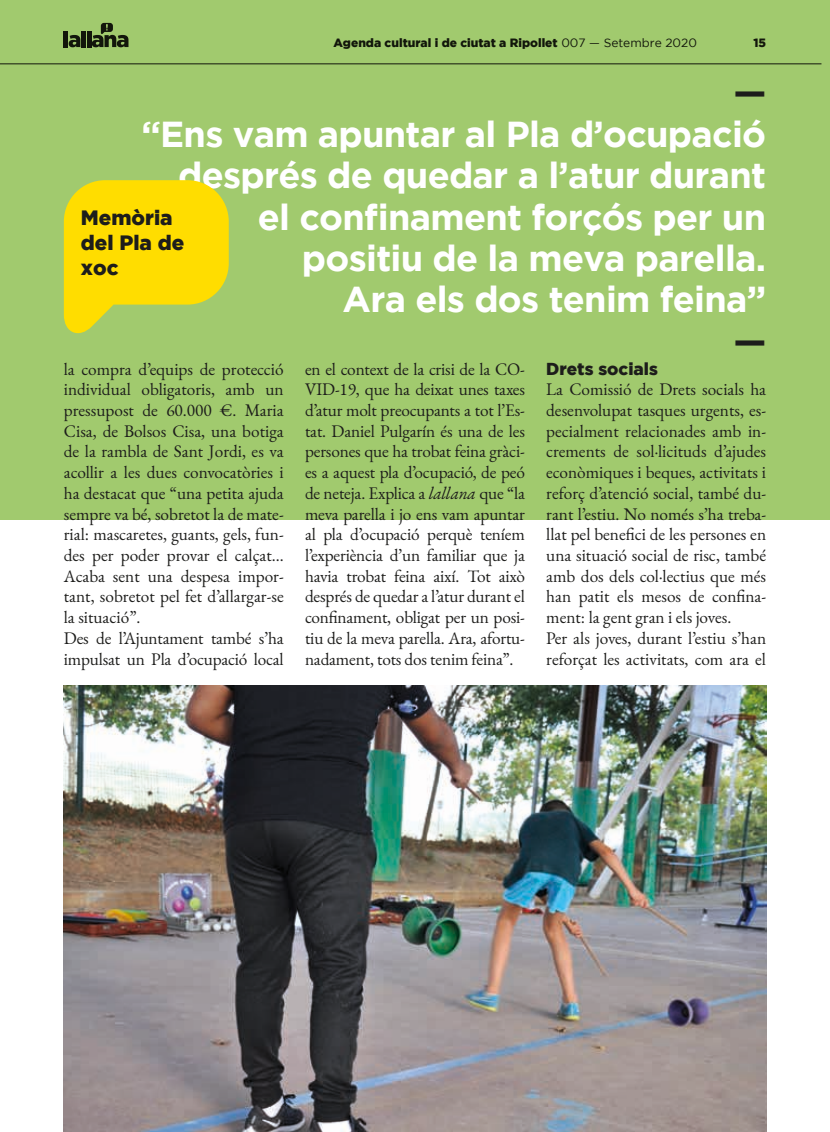
<style>
.page{position:relative;width:830px;height:1132px;background:#fff}
.page>*{position:absolute;margin:0;border:0;box-sizing:border-box;transform-origin:0 0}
.t1{font:700 36px/41.4px "Gotham";letter-spacing:-.02em;color:#fff;text-align:right}
.t2{font:700 36px "Gotham";color:#1d1d1b}
.t3{font:900 20.7px/24.9px "Gotham";color:#1d1d1b}
.t4{font:17.25px/20.7px "EB Garamond";color:#1d1d1b}
.t5{font:900 17.25px "Gotham";color:#1d1d1b}
.t6{font:900 12px "Gotham";color:#1d1d1b}
.s1{font-weight:400}
.s2{font-style:italic}
</style>
<div class="page">
<div style="left:0;top:0;width:829px;height:519px;background:#a1ca6e"></div>
<img style="left:64px;top:685px;width:701px;height:446px">
<svg style="left:64px;top:180px;width:165px;height:154px"></svg>
<p class="t6" style="left:333px;top:36px;width:365px">Agenda cultural i de ciutat a Ripollet <span class="s1">007 — Setembre 2020</span></p>
<p class="t6" style="left:753px;top:36px;width:14px">15</p>
<h1 class="t2" style="left:733px;top:72px;width:34px">—</h1>
<h1 class="t1" style="left:141px;top:112px;width:626px">“Ens vam apuntar al Pla d’ocupació després de quedar a l’atur durant el confinament forçós per un positiu de la meva parella.<br>Ara els dos tenim feina”</h1>
<h1 class="t2" style="left:733px;top:320px;width:34px">—</h1>
<p class="t4" style="left:64px;top:358px;width:221px">la compra d’equips de protecció individual obligatoris, amb un pressupost de 60.000 €. Maria<br>Cisa, de Bolsos Cisa, una botiga de la rambla de Sant Jordi, es va acollir a les dues convocatòries i ha destacat que “una petita ajuda sempre va bé, sobretot la de mate&shy;rial: mascaretes, guants, gels, fun&shy;des per poder provar el calçat...<br>Acaba sent una despesa impor&shy;tant, sobretot pel fet d’allargar-se la situació”.<br>Des de l’Ajuntament també s’ha impulsat un Pla d’ocupació local</p>
<p class="t4" style="left:305px;top:358px;width:221px;text-align:justify">en el context de la crisi de la CO-VID-19, que ha deixat unes taxes d’atur molt preocupants a tot l’Es&shy;tat. Daniel Pulgarín és una de les persones que ha trobat feina gràci&shy;es a aquest pla d’ocupació, de peó de neteja. Explica a <span class="s2">lallana</span> que “la meva parella i jo ens vam apuntar al pla d’ocupació perquè teníem l’experiència d’un familiar que ja havia trobat feina així. Tot això després de quedar a l’atur durant el confinament, obligat per un posi&shy;tiu de la meva parella. Ara, afortu&shy;nadament, tots dos tenim feina”.</p>
<p class="t5" style="left:546px;top:358px;width:113px">Drets socials</p>
<p class="t3" style="left:81px;top:205px;width:105px">Memòria del Pla de xoc</p>
<p class="t4" style="left:546px;top:379px;width:221px">La Comissió de Drets socials ha desenvolupat tasques urgents, es&shy;pecialment relacionades amb in&shy;crements de sol·licituds d’ajudes econòmiques i beques, activitats i reforç d’atenció social, també du&shy;rant l’estiu. No només s’ha treba&shy;llat pel benefici de les persones en una situació social de risc, també amb dos dels col·lectius que més han patit els mesos de confina&shy;ment: la gent gran i els joves.<br>Per als joves, durant l’estiu s’han reforçat les activitats, com ara el</p>
</div>
